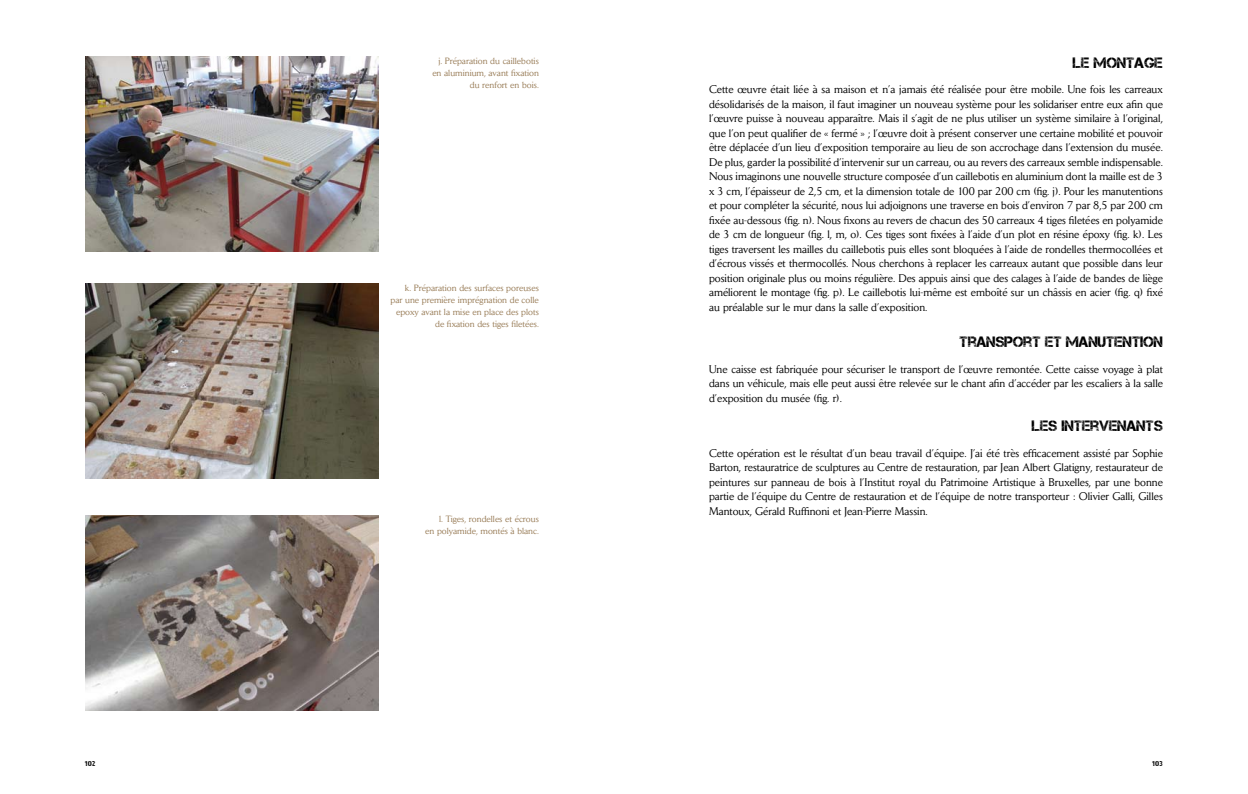
<style>
.page{position:relative;width:1248px;height:794px;background:#fff}
.page>*{position:absolute;margin:0;border:0;box-sizing:border-box;transform-origin:0 0}
.t1{font:15px "Captureit";color:#000}
.t2{font:11px/14.5px "Daily News";color:#000;text-align:justify}
.t3{font:9px/12px "Daily News";color:#997d58;text-align:right}
.t4{font:7px "Captureit";letter-spacing:.1em;color:#000}
</style>
<div class="page">
<img style="left:85px;top:57px;width:293px;height:195px">
<img style="left:85px;top:515px;width:293px;height:195px">
<img style="left:85px;top:283px;width:293px;height:195px">
<p class="t3" style="left:432px;top:55px;width:108px">j. Préparation du caillebotis en aluminium, avant fixation du renfort en bois.</p>
<p class="t3" style="left:390px;top:281px;width:150px">k. Préparation des surfaces poreuses<br>par une première imprégnation de colle epoxy avant la mise en place des plots de fixation des tiges filetées.</p>
<p class="t3" style="left:425px;top:513px;width:115px">l. Tiges, rondelles et écrous<br>en polyamide, montés à blanc.</p>
<h1 class="t1" style="left:1072px;top:54px;width:92px">LE MONTAGE</h1>
<p class="t2" style="left:709px;top:82px;width:455px">Cette œuvre était liée à sa maison et n’a jamais été réalisée pour être mobile. Une fois les carreaux désolidarisés de la maison, il faut imaginer un nouveau système pour les solidariser entre eux afin que l’œuvre puisse à nouveau apparaître. Mais il s’agit de ne plus utiliser un système similaire à l’original, que l’on peut qualifier de « fermé » ; l’œuvre doit à présent conserver une certaine mobilité et pouvoir être déplacée d’un lieu d’exposition temporaire au lieu de son accrochage dans l’extension du musée.<br>De plus, garder la possibilité d’intervenir sur un carreau, ou au revers des carreaux semble indispensable.<br>Nous imaginons une nouvelle structure composée d’un caillebotis en aluminium dont la maille est de 3 x 3 cm, l’épaisseur de 2,5 cm, et la dimension totale de 100 par 200 cm (fig. j). Pour les manutentions et pour compléter la sécurité, nous lui adjoignons une traverse en bois d’environ 7 par 8,5 par 200 cm fixée au-dessous (fig. n). Nous fixons au revers de chacun des 50 carreaux 4 tiges filetées en polyamide de 3 cm de longueur (fig. l, m, o). Ces tiges sont fixées à l’aide d’un plot en résine époxy (fig. k). Les tiges traversent les mailles du caillebotis puis elles sont bloquées à l’aide de rondelles thermocollées et d’écrous vissés et thermocollés. Nous cherchons à replacer les carreaux autant que possible dans leur position originale plus ou moins régulière. Des appuis ainsi que des calages à l’aide de bandes de liège améliorent le montage (fig. p). Le caillebotis lui-même est emboîté sur un châssis en acier (fig. q) fixé au préalable sur le mur dans la salle d’exposition.</p>
<h1 class="t1" style="left:959px;top:333px;width:205px">TRANSPORT ET MANUTENTION</h1>
<p class="t2" style="left:709px;top:361px;width:455px">Une caisse est fabriquée pour sécuriser le transport de l’œuvre remontée. Cette caisse voyage à plat dans un véhicule, mais elle peut aussi être relevée sur le chant afin d’accéder par les escaliers à la salle d’exposition du musée (fig. r).</p>
<h1 class="t1" style="left:1031px;top:417px;width:133px">LES INTERVENANTS</h1>
<p class="t2" style="left:709px;top:445px;width:455px">Cette opération est le résultat d’un beau travail d’équipe. J’ai été très efficacement assisté par Sophie Barton, restauratrice de sculptures au Centre de restauration, par Jean Albert Glatigny, restaurateur de peintures sur panneau de bois à l’Institut royal du Patrimoine Artistique à Bruxelles, par une bonne partie de l’équipe du Centre de restauration et de l’équipe de notre transporteur : Olivier Galli, Gilles Mantoux, Gérald Ruffinoni et Jean-Pierre Massin.</p>
<p class="t4" style="left:85px;top:759px;width:12px">102</p>
<p class="t4" style="left:1152px;top:759px;width:12px">103</p>
</div>
